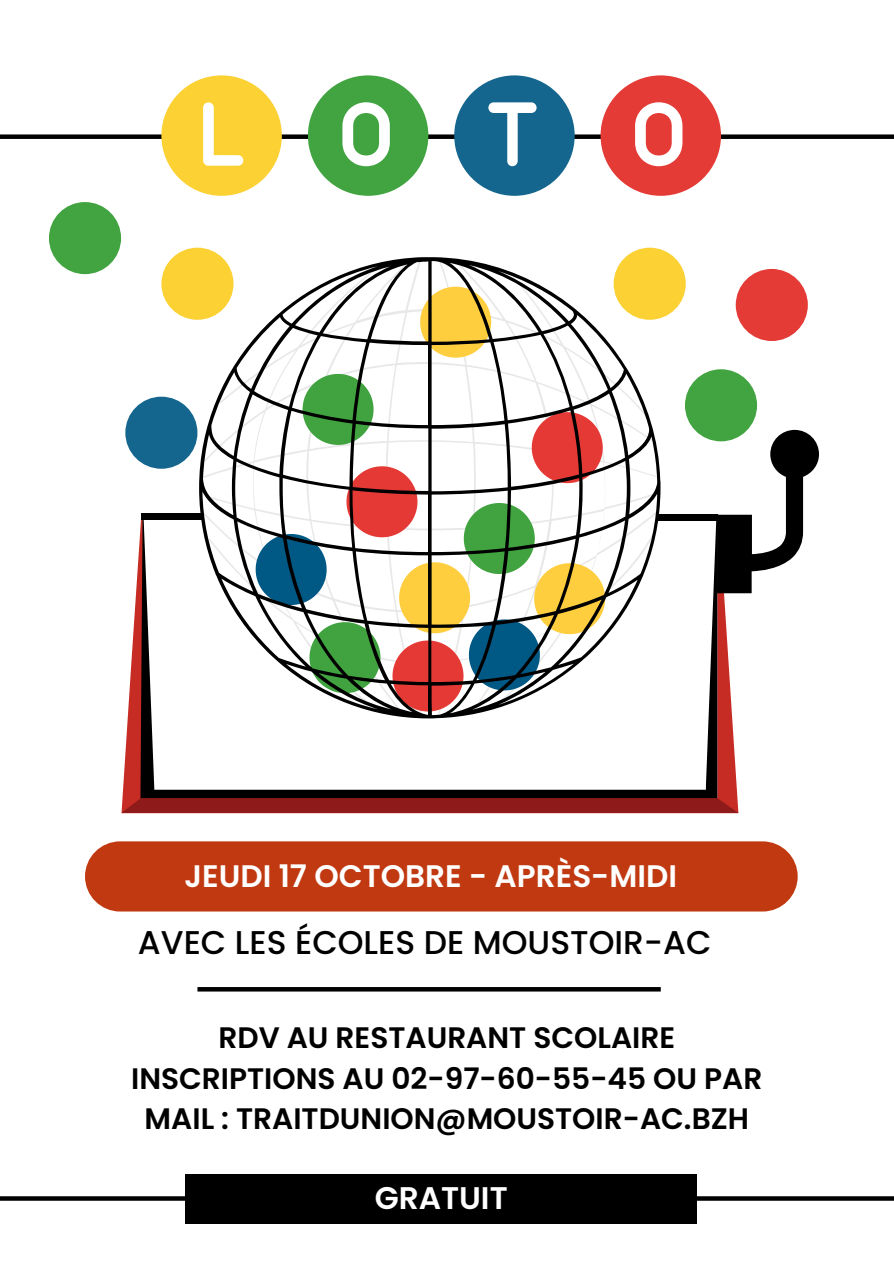
<style>
.page{position:relative;width:894px;height:1264px;background:#fff}
.page>*{position:absolute;margin:0;border:0;box-sizing:border-box;transform-origin:0 0}
.t1{font:600 98.1px "Arista Pro";color:#fff}
.t2{font:500 32.85px "Poppins";color:#000}
.t3{font:600 31.2px "Poppins";color:#fff}
.t4{font:600 31.05px "Poppins";color:#fff}
.t5{font:600 29.55px/40.5px "Poppins";color:#000;text-align:center}
</style>
<div class="page">
<svg style="left:199px;top:257px;width:461px;height:257px"></svg>
<svg style="left:122px;top:535px;width:616px;height:263px;fill:#c62c24"></svg>
<svg style="left:716px;top:430px;width:102px;height:163px"></svg>
<svg style="left:121px;top:798px;width:617px;height:15px;background:#8f1b19"></svg>
<svg style="left:140px;top:514px;width:577px;height:284px"></svg>
<div style="left:0;top:134px;width:893px;height:5px;background:#000"></div>
<div style="left:161px;top:75px;width:121px;height:121px;background:#fbd133;border-radius:50%"></div>
<div style="left:308px;top:75px;width:120px;height:121px;background:#42a441;border-radius:50%"></div>
<div style="left:454px;top:75px;width:120px;height:121px;background:#15668e;border-radius:50%"></div>
<div style="left:600px;top:75px;width:120px;height:121px;background:#e53b37;border-radius:50%"></div>
<svg style="left:0;top:1196px;width:893px;height:4px;background:#101010"></svg>
<div style="left:185px;top:1173px;width:511px;height:50px;background:#000"></div>
<div style="left:684px;top:369px;width:72px;height:72px;background:#42a441;border-radius:50%"></div>
<div style="left:125px;top:396px;width:72px;height:73px;background:#15668e;border-radius:50%"></div>
<div style="left:735px;top:269px;width:72px;height:72px;background:#e53b37;border-radius:50%"></div>
<div style="left:613px;top:248px;width:72px;height:72px;background:#fbd133;border-radius:50%"></div>
<div style="left:161px;top:248px;width:72px;height:72px;background:#fbd133;border-radius:50%"></div>
<div style="left:49px;top:202px;width:72px;height:72px;background:#42a441;border-radius:50%"></div>
<div style="left:85px;top:841px;width:712px;height:70px;background:#c13910;border-radius:35px"></div>
<hr style="left:197px;top:987px;width:463px;height:4px;background:#000">
<h1 class="t1" style="left:197px;top:77px;width:493px">LOTO</h1>
<p class="t4" style="left:184px;top:858px;width:494px">JEUDI 17 OCTOBRE - APRÈS-MIDI</p>
<p class="t2" style="left:138px;top:923px;width:575px">AVEC LES ÉCOLES DE MOUSTOIR-AC</p>
<p class="t5" style="left:131px;top:1017px;width:632px">RDV AU RESTAURANT SCOLAIRE<br>INSCRIPTIONS AU 02-97-60-55-45 OU PAR<br>MAIL : TRAITDUNION@MOUSTOIR-AC.BZH</p>
<p class="t3" style="left:374px;top:1180px;width:134px">GRATUIT</p>
</div>
